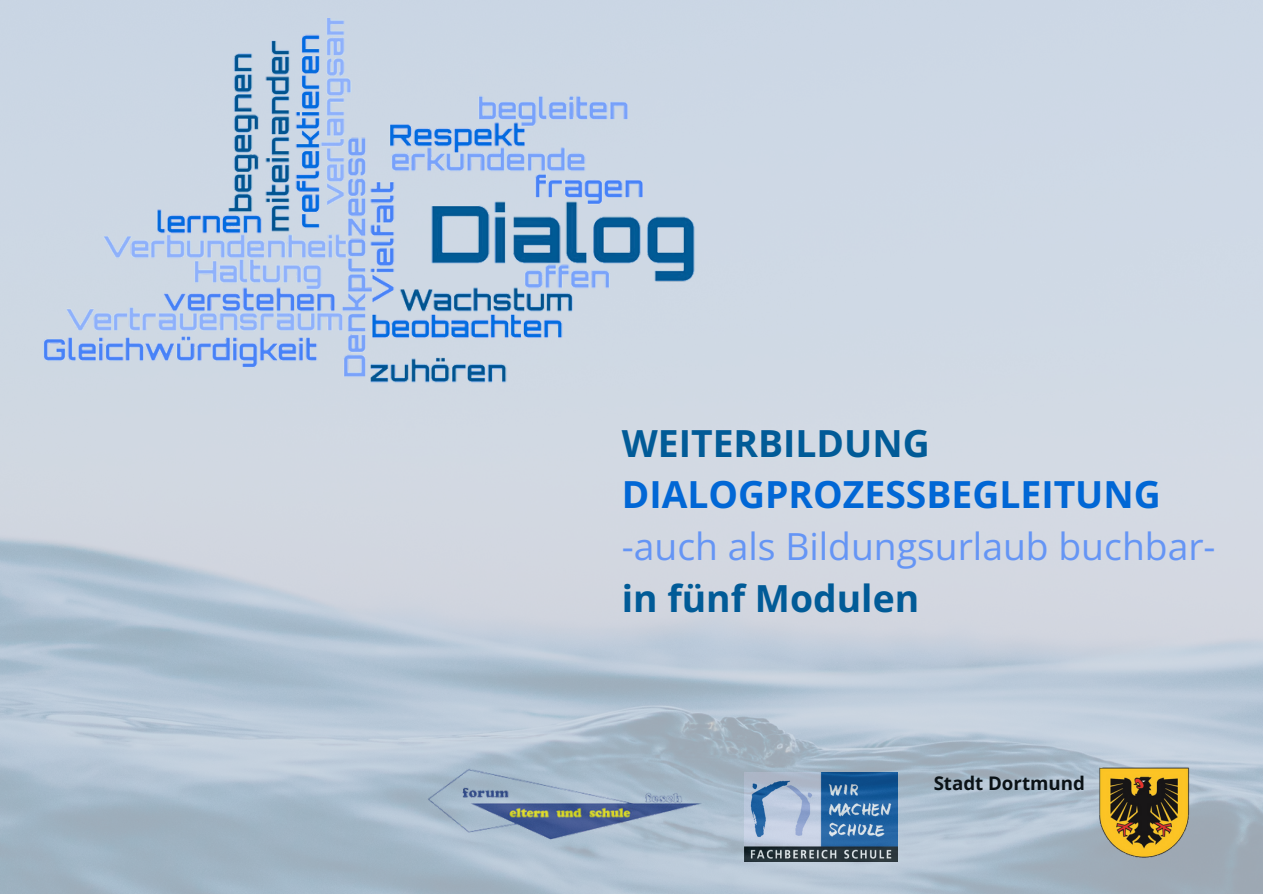
<style>
.page{position:relative;width:1263px;height:894px;background:#fff}
.page>*{position:absolute;margin:0;border:0;box-sizing:border-box;transform-origin:0 0}
.t1{font:37.35px "Open Sans";color:#6595f5}
.t2{font:700 37.35px "Open Sans";color:#015b97}
.t3{font:700 37.35px "Open Sans";color:#0167d5}
.t4{font:700 18.75px "Open Sans";color:#0b1216}
</style>
<div class="page">
<img style="left:0;top:0;width:1262px;height:893px">
<img style="left:0;top:19px;width:855px;height:377px">
<img style="left:987px;top:767px;width:203px;height:91px">
<p class="t2" style="left:622px;top:416px;width:309px">WEITERBILDUNG</p>
<p class="t3" style="left:622px;top:468px;width:540px">DIALOGPROZESSBEGLEITUNG</p>
<p class="t1" style="left:622px;top:520px;width:595px">-auch als Bildungsurlaub buchbar-</p>
<p class="t2" style="left:622px;top:571px;width:299px">in fünf Modulen</p>
<p class="t4" style="left:934px;top:769px;width:153px">Stadt Dortmund</p>
</div>
